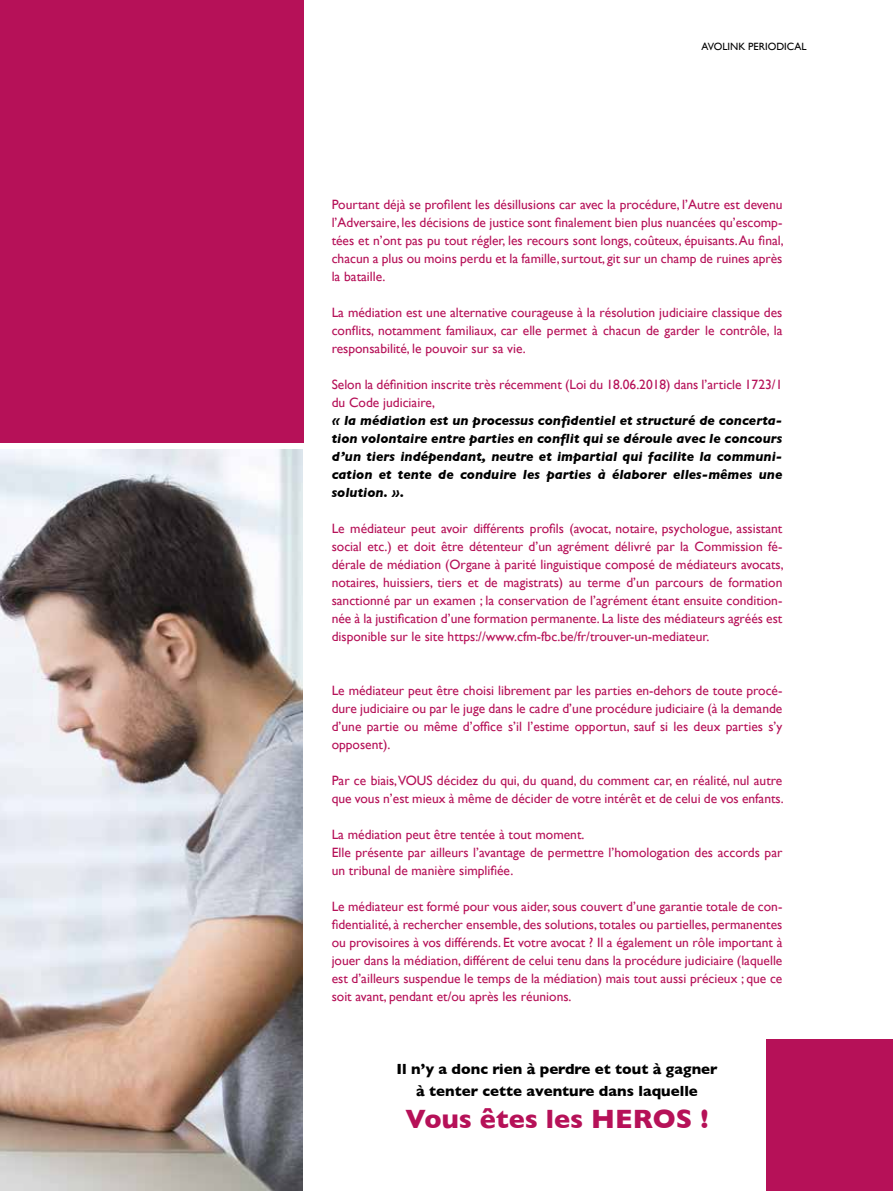
<style>
.page{position:relative;width:893px;height:1191px;background:#fff}
.page>*{position:absolute;margin:0;border:0;box-sizing:border-box;transform-origin:0 0}
.t1{font:700 27px "Gill Sans";color:#b61158}
.t2{font:700 15px/22.5px "Gill Sans";color:#000;text-align:center}
.t3{font:13.5px/18px "Gill Sans";color:#b61158;text-align:justify}
.t4{font:italic 700 13.5px/18px "Gill Sans";color:#000;text-align:justify}
.t5{font:10.5px "Gill Sans";color:#000}
</style>
<div class="page">
<img style="left:0;top:450px;width:303px;height:741px">
<div style="left:0;top:0;width:303px;height:442px;background:#b61158"></div>
<div style="left:767px;top:1039px;width:126px;height:152px;background:#b61158"></div>
<p class="t5" style="left:702px;top:40px;width:107px">AVOLINK PERIODICAL</p>
<p class="t3" style="left:332px;top:195px;width:454px">Pourtant déjà se profilent les désillusions car avec la procédure, l’Autre est devenu l’Adversaire, les décisions de justice sont finalement bien plus nuancées qu’escomp&shy;tées et n’ont pas pu tout régler, les recours sont longs, coûteux, épuisants. Au final, chacun a plus ou moins perdu et la famille, surtout, git sur un champ de ruines après la bataille.</p>
<p class="t3" style="left:332px;top:303px;width:452px">La médiation est une alternative courageuse à la résolution judiciaire classique des conflits, notamment familiaux, car elle permet à chacun de garder le contrôle, la responsabilité, le pouvoir sur sa vie.</p>
<p class="t3" style="left:332px;top:375px;width:452px">Selon la définition inscrite très récemment (Loi du 18.06.2018) dans l’article 1723/1 du Code judiciaire,</p>
<p class="t4" style="left:332px;top:412px;width:452px">« la médiation est un processus confidentiel et structuré de concerta&shy;tion volontaire entre parties en conflit qui se déroule avec le concours d’un tiers indépendant, neutre et impartial qui facilite la communi&shy;cation et tente de conduire les parties à élaborer elles-mêmes une solution. ».</p>
<p class="t3" style="left:332px;top:519px;width:454px">Le médiateur peut avoir différents profils (avocat, notaire, psychologue, assistant social etc.) et doit être détenteur d’un agrément délivré par la Commission fé&shy;dérale de médiation (Organe à parité linguistique composé de médiateurs avocats, notaires, huissiers, tiers et de magistrats) au terme d’un parcours de formation sanctionné par un examen ; la conservation de l’agrément étant ensuite condition&shy;née à la justification d’une formation permanente. La liste des médiateurs agréés est disponible sur le site https://www.cfm-fbc.be/fr/trouver-un-mediateur.</p>
<p class="t3" style="left:332px;top:681px;width:452px">Le médiateur peut être choisi librement par les parties en-dehors de toute procé&shy;dure judiciaire ou par le juge dans le cadre d’une procédure judiciaire (à la demande d’une partie ou même d’office s’il l’estime opportun, sauf si les deux parties s’y opposent).</p>
<p class="t3" style="left:332px;top:771px;width:454px">Par ce biais, VOUS décidez du qui, du quand, du comment car, en réalité, nul autre que vous n’est mieux à même de décider de votre intérêt et de celui de vos enfants.</p>
<p class="t3" style="left:332px;top:825px;width:452px;text-align:left">La médiation peut être tentée à tout moment.<br>Elle présente par ailleurs l’avantage de permettre l’homologation des accords par un tribunal de manière simplifiée.</p>
<p class="t3" style="left:332px;top:897px;width:452px">Le médiateur est formé pour vous aider, sous couvert d’une garantie totale de con&shy;fidentialité, à rechercher ensemble, des solutions, totales ou partielles, permanentes ou provisoires à vos différends. Et votre avocat ? Il a également un rôle important à jouer dans la médiation, différent de celui tenu dans la procédure judiciaire (laquelle est d’ailleurs suspendue le temps de la médiation) mais tout aussi précieux ; que ce soit avant, pendant et/ou après les réunions.</p>
<p class="t2" style="left:396px;top:1057px;width:323px">Il n’y a donc rien à perdre et tout à gagner à tenter cette aventure dans laquelle</p>
<h1 class="t1" style="left:406px;top:1097px;width:304px">Vous êtes les HEROS !</h1>
</div>
